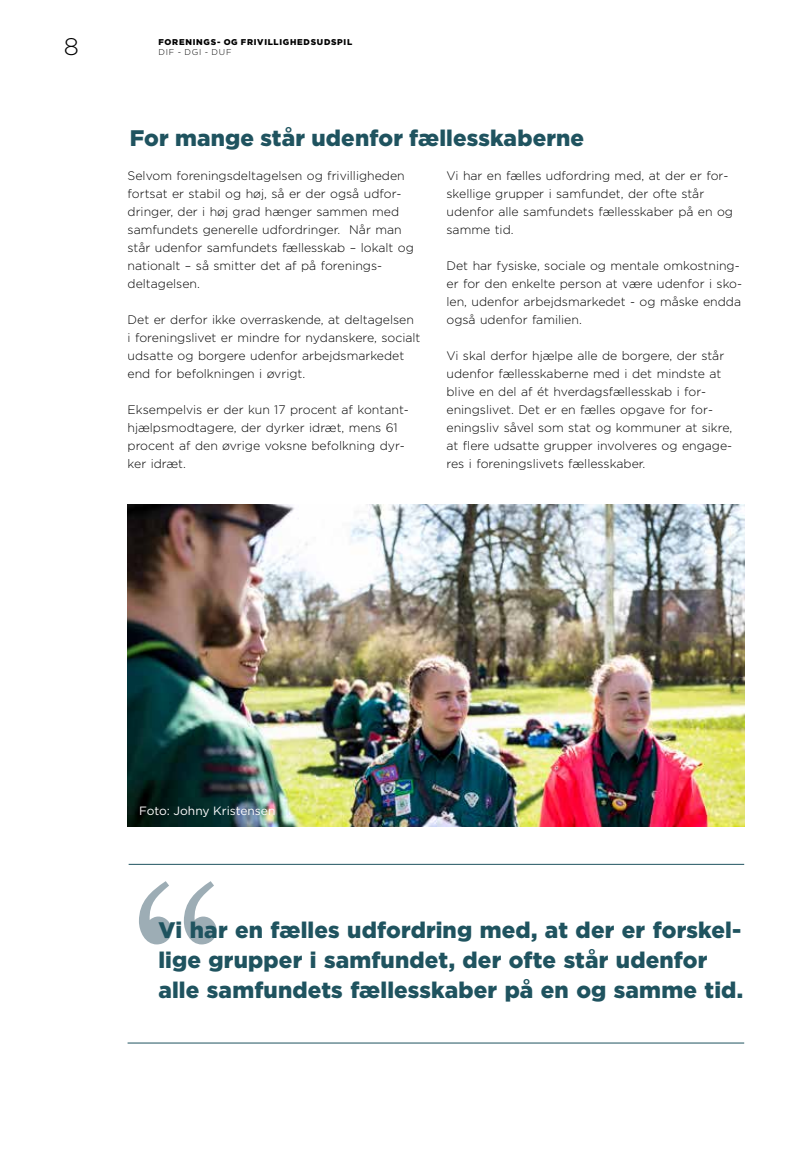
<style>
.page{position:relative;width:808px;height:1149px;background:#fff}
.page>*{position:absolute;margin:0;border:0;box-sizing:border-box;transform-origin:0 0}
.t1{font:262.5px "New Baskerville";color:#9dadb5}
.t2{font:300 24px "Gotham";color:#000}
.t3{font:900 22.5px/30px "Gotham";letter-spacing:.005em;color:#1f535f}
.t4{font:300 12.3px/18px "Gotham";color:#000}
.t5{font:12px "Gotham";color:#fff}
.t6{font:900 8.4px "Gotham";letter-spacing:.085em;color:#000}
.t7{font:300 8.4px "Gotham";letter-spacing:.085em;color:#000}
</style>
<div class="page">
<img style="left:128px;top:504px;width:616px;height:322px">
<hr style="left:128px;top:1042px;width:616px;height:1px;background:#1f535f">
<hr style="left:129px;top:863px;width:615px;height:1px;background:#1f535f">
<h2 class="t2" style="left:64px;top:31px;width:17px">8</h2>
<p class="t7" style="left:159px;top:46px;width:74px">DIF - DGI - DUF</p>
<p class="t6" style="left:159px;top:36px;width:195px">FORENINGS- OG FRIVILLIGHEDSUDSPIL</p>
<h3 class="t3" style="left:130px;top:122px;width:456px">For mange står udenfor fællesskaberne</h3>
<p class="t4" style="left:128px;top:166px;width:288px">Selvom foreningsdeltagelsen og frivilligheden fortsat er stabil og høj, så er der også udfor&shy;dringer, der i høj grad hænger sammen med samfundets generelle udfordringer. Når man står udenfor samfundets fællesskab – lokalt og nationalt – så smitter det af på forenings-- deltagelsen.</p>
<p class="t4" style="left:128px;top:310px;width:294px">Det er derfor ikke overraskende, at deltagelsen<br>i foreningslivet er mindre for nydanskere, socialt udsatte og borgere udenfor arbejdsmarkedet end for befolkningen i øvrigt.</p>
<p class="t4" style="left:128px;top:400px;width:283px">Eksempelvis er der kun 17 procent af kontant&shy;hjælpsmodtagere, der dyrker idræt, mens 61 procent af den øvrige voksne befolkning dyr&shy;ker idræt.</p>
<p class="t4" style="left:446px;top:166px;width:288px">Vi har en fælles udfordring med, at der er for&shy;skellige grupper i samfundet, der ofte står udenfor alle samfundets fællesskaber på en og samme tid.</p>
<p class="t4" style="left:446px;top:256px;width:297px">Det har fysiske, sociale og mentale omkostning&shy;er for den enkelte person at være udenfor i sko&shy;len, udenfor arbejdsmarkedet - og måske endda også udenfor familien.</p>
<p class="t4" style="left:446px;top:346px;width:287px">Vi skal derfor hjælpe alle de borgere, der står udenfor fællesskaberne med i det mindste at blive en del af ét hverdagsfællesskab i for&shy;eningslivet. Det er en fælles opgave for for&shy;eningsliv såvel som stat og kommuner at sikre, at flere udsatte grupper involveres og engage&shy;res i foreningslivets fællesskaber.</p>
<p class="t5" style="left:139px;top:803px;width:138px">Foto: Johny Kristensen</p>
<h1 class="t1" style="left:116px;top:814px;width:106px">“</h1>
<h3 class="t3" style="left:158px;top:914px;width:586px">Vi har en fælles udfordring med, at der er forskel&shy;lige grupper i samfundet, der ofte står udenfor alle samfundets fællesskaber på en og samme tid.</h3>
</div>
